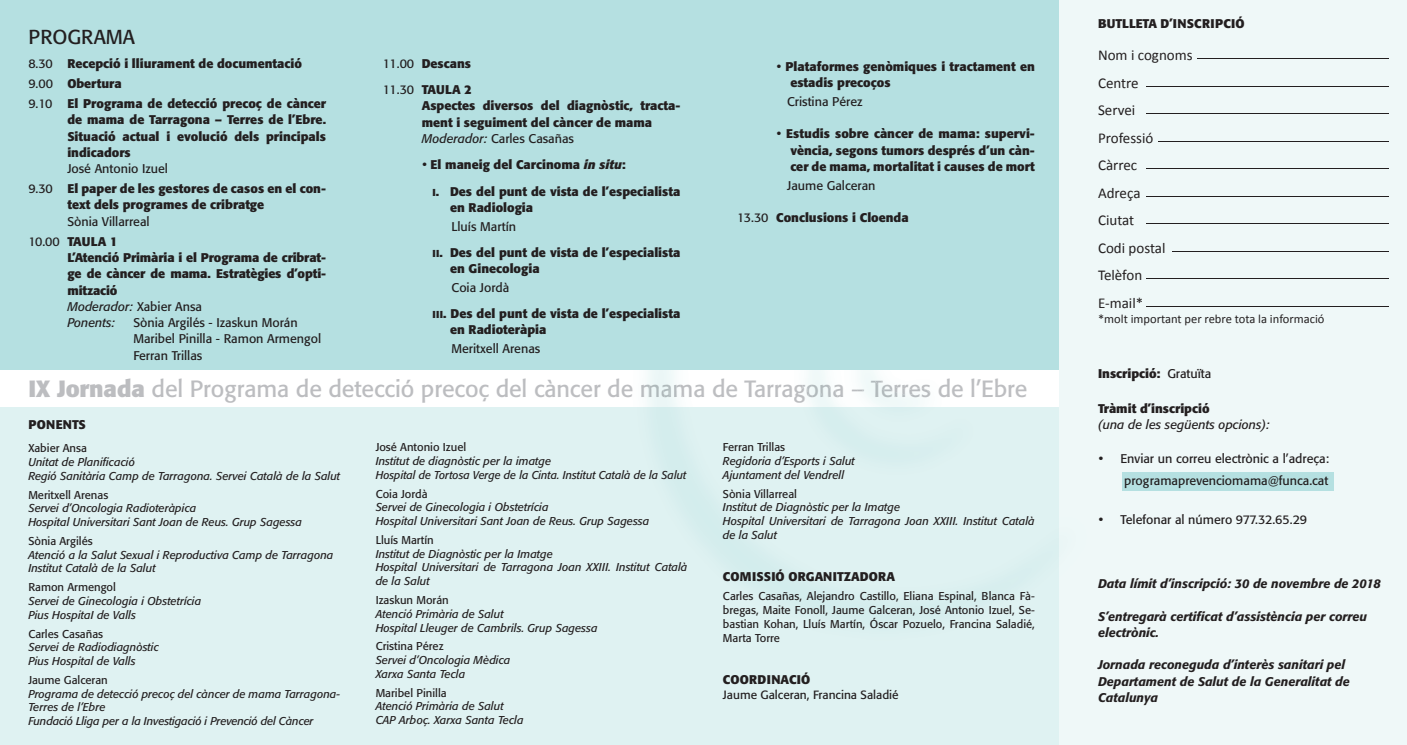
<style>
.page{position:relative;width:1407px;height:745px;background:#fff}
.page>*{position:absolute;margin:0;border:0;box-sizing:border-box;transform-origin:0 0}
.t1{font:23.25px "Formata";letter-spacing:-.005em;color:#bcbdc0}
.t2{font:20px "Formata";color:#231f20}
.t3{font:15px/27.5px "Calibri";color:#231f20}
.t4{font:700 12.5px/16.2px "Formata";color:#231f20}
.t5{font:12.5px/16.2px "Formata";color:#231f20}
.t6{font:italic 500 12.5px/16.2px "Formata";color:#231f20}
.t7{font:12.5px "Calibri";color:#231f20}
.t8{font:italic 12.5px "Formata";color:#231f20}
.t9{font:700 12.5px "Formata";letter-spacing:.02em;color:#231f20}
.t10{font:11.88px "Formata";color:#231f20}
.t11{font:italic 11.25px/13.8px "Formata";color:#231f20}
.t12{font:11.25px/13.8px "Formata";color:#231f20;text-align:justify}
.s1{font-weight:400}
.s2{font-weight:700}
.s3{font-weight:400;font-style:italic}
.s4{font-style:italic}
.s5{font-size:10px}
.s6{color:#bdbec1}
.s7{color:#b9bcbf}
.s8{color:#afb8ba}
.s9{color:#b5bbbe}
.s10{color:#b8bcbe}
.s11{color:#b2babc}
.s12{color:#bbbdc0}
.s13{color:#babdc0}
</style>
<div class="page">
<div style="left:0;top:0;width:1059px;height:369px;background:#b5e0e1"></div>
<div style="left:0;top:407px;width:1062px;height:337px;background:#dff2f2"></div>
<div style="left:1059px;top:0;width:348px;height:744px;background:#eff8f8"></div>
<hr style="left:1197px;top:58px;width:191px;height:1px;background:#231f20">
<hr style="left:1146px;top:86px;width:242px;height:1px;background:#231f20">
<hr style="left:1146px;top:113px;width:242px;height:1px;background:#231f20">
<hr style="left:1158px;top:141px;width:230px;height:1px;background:#231f20">
<hr style="left:1146px;top:168px;width:242px;height:1px;background:#231f20">
<hr style="left:1146px;top:196px;width:242px;height:1px;background:#231f20">
<hr style="left:1146px;top:223px;width:242px;height:1px;background:#231f20">
<hr style="left:1172px;top:251px;width:216px;height:1px;background:#231f20">
<hr style="left:1146px;top:278px;width:242px;height:1px;background:#231f20">
<hr style="left:1146px;top:306px;width:242px;height:1px;background:#231f20">
<div style="left:1121px;top:471px;width:212px;height:19px;background:#b5e0e1"></div>
<h2 class="t2" style="left:28px;top:25px;width:108px">PROGRAMA</h2>
<p class="t4" style="left:28px;top:53px;width:299px;line-height:20px"><span class="s1">8.30</span> Recepció i lliurament de documentació<br><span class="s1">9.00</span> Obertura<br><span class="s1">9.10</span> El Programa de detecció precoç de càncer</p>
<p class="t4" style="left:67px;top:112px;width:260px;text-align:justify">de mama de Tarragona – Terres de l’Ebre.<br>Situació actual i evolució dels principals indicadors</p>
<p class="t4" style="left:28px;top:158px;width:299px;line-height:20px;text-indent:39px"><span class="s1">José Antonio Izuel<br>9.30</span> El paper de les gestores de casos en el con-</p>
<p class="t4" style="left:67px;top:197px;width:198px">text dels programes de cribratge</p>
<p class="t5" style="left:28px;top:211px;width:123px;line-height:20px;text-indent:39px">Sònia Villarreal<br>10.00 <span class="s2">TAULA 1</span></p>
<p class="t4" style="left:67px;top:249px;width:260px">L’Atenció Primària i el Programa de cribrat&shy;ge de càncer de mama. Estratègies d’opti&shy;mització<br><span class="s3">Moderador:</span> <span class="s1">Xabier Ansa<br></span><span class="s3">Ponents:</span></p>
<p class="t5" style="left:133px;top:314px;width:189px">Sònia Argilés - Izaskun Morán<br>Maribel Pinilla - Ramon Armengol<br>Ferran Trillas</p>
<p class="t4" style="left:383px;top:50px;width:91px;line-height:26.2px"><span class="s1">11.00</span> Descans<br><span class="s1">11.30</span> TAULA 2</p>
<p class="t4" style="left:422px;top:98px;width:260px">Aspectes diversos del diagnòstic, tracta&shy;ment i seguiment del càncer de mama<br><span class="s3">Moderador:</span> <span class="s1">Carles Casañas</span></p>
<p class="t4" style="left:432px;top:151px;width:250px;line-height:26.2px;text-indent:-11px">• El maneig del Carcinoma <span class="s4">in situ</span>:<br><span class="s5">I</span>. Des del punt de vista de l’especialista</p>
<p class="t4" style="left:450px;top:199px;width:85px">en Radiologia</p>
<p class="t4" style="left:432px;top:213px;width:250px;line-height:26.2px;text-indent:19px"><span class="s1">Lluís Martín<br></span><span class="s5">II</span>. Des del punt de vista de l’especialista</p>
<p class="t4" style="left:450px;top:260px;width:91px">en Ginecologia</p>
<p class="t4" style="left:432px;top:274px;width:250px;line-height:26.2px;text-indent:19px"><span class="s1">Coia Jordà<br></span><span class="s5">III</span>. Des del punt de vista de l’especialista</p>
<p class="t4" style="left:450px;top:321px;width:98px">en Radioteràpia</p>
<p class="t5" style="left:451px;top:340px;width:90px">Meritxell Arenas</p>
<p class="t4" style="left:790px;top:58px;width:246px;text-indent:-14px">• Plataformes genòmiques i tractament en estadis precoços</p>
<p class="t5" style="left:787px;top:93px;width:77px">Cristina Pérez</p>
<p class="t4" style="left:790px;top:126px;width:246px;text-align:justify;text-indent:-14px">• Estudis sobre càncer de mama: supervi&shy;vència, segons tumors després d’un càn&shy;cer de mama, mortalitat i causes de mort</p>
<p class="t5" style="left:787px;top:177px;width:90px">Jaume Galceran</p>
<p class="t4" style="left:737px;top:209px;width:173px"><span class="s1">13.30</span> Conclusions i Cloenda</p>
<h1 class="t1" style="left:28px;top:374px;width:1000px"><span class="s2">IX Jornada</span> del Programa de detecció precoç del càn<span class="s6">cer de</span> <span class="s7">m</span><span class="s8">a</span><span class="s9">m</span><span class="s6">a de Tarra</span>g<span class="s10">o</span><span class="s11">n</span><span class="s7">a</span> <span class="s12">–</span> <span class="s11">T</span><span class="s9">e</span><span class="s13">r</span><span class="s12">res</span> <span class="s6">de l’Ebre</span></h1>
<p class="t9" style="left:28px;top:416px;width:59px">PONENTS</p>
<p class="t12" style="left:28px;top:441px;width:60px">Xabier Ansa</p>
<p class="t11" style="left:28px;top:455px;width:313px">Unitat de Planificació<br>Regió Sanitària Camp de Tarragona. Servei Català de la Salut</p>
<p class="t12" style="left:28px;top:487px;width:81px">Meritxell Arenas</p>
<p class="t11" style="left:28px;top:501px;width:275px">Servei d’Oncologia Radioteràpica<br>Hospital Universitari Sant Joan de Reus. Grup Sagessa</p>
<p class="t12" style="left:28px;top:533px;width:66px">Sònia Argilés</p>
<p class="t11" style="left:28px;top:547px;width:307px">Atenció a la Salut Sexual i Reproductiva Camp de Tarragona<br>Institut Català de la Salut</p>
<p class="t12" style="left:28px;top:580px;width:89px">Ramon Armengol</p>
<p class="t11" style="left:28px;top:593px;width:174px">Servei de Ginecologia i Obstetrícia<br>Pius HospitaI de Valls</p>
<p class="t12" style="left:28px;top:626px;width:76px">Carles Casañas</p>
<p class="t11" style="left:28px;top:640px;width:132px">Servei de Radiodiagnòstic<br>Pius Hospital de Valls</p>
<p class="t12" style="left:28px;top:672px;width:81px">Jaume Galceran</p>
<p class="t11" style="left:28px;top:686px;width:313px">Programa de detecció precoç del càncer de mama Tarragona-<br>Terres de l’Ebre<br>Fundació Lliga per a la Investigació i Prevenció del Càncer</p>
<p class="t12" style="left:376px;top:440px;width:92px">José Antonio Izuel</p>
<p class="t11" style="left:376px;top:454px;width:312px">Institut de diagnòstic per la imatge<br>Hospital de Tortosa Verge de la Cinta. Institut Català de la Salut</p>
<p class="t12" style="left:376px;top:486px;width:54px">Coia Jordà</p>
<p class="t11" style="left:376px;top:500px;width:275px">Servei de Ginecologia i Obstetrícia<br>Hospital Universitari Sant Joan de Reus. Grup Sagessa</p>
<p class="t12" style="left:376px;top:532px;width:60px">Lluís Martín</p>
<p class="t11" style="left:376px;top:546px;width:313px">Institut de Diagnòstic per la Imatge<br>Hospital Universitari de Tarragona Joan XXIII. Institut Català de la Salut</p>
<p class="t12" style="left:376px;top:592px;width:75px">Izaskun Morán</p>
<p class="t11" style="left:376px;top:606px;width:223px">Atenció Primària de Salut<br>Hospital Lleuger de Cambrils. Grup Sagessa</p>
<p class="t12" style="left:376px;top:639px;width:69px">Cristina Pérez</p>
<p class="t11" style="left:376px;top:652px;width:136px">Servei d’Oncologia Mèdica<br>Xarxa Santa Tecla</p>
<p class="t12" style="left:376px;top:685px;width:73px">Maribel Pinilla</p>
<p class="t11" style="left:376px;top:699px;width:149px">Atenció Primària de Salut<br>CAP Arboç. Xarxa Santa Tecla</p>
<p class="t12" style="left:723px;top:440px;width:64px">Ferran Trillas</p>
<p class="t11" style="left:723px;top:454px;width:133px">Regidoria d’Esports i Salut<br>Ajuntament del Vendrell</p>
<p class="t12" style="left:723px;top:486px;width:76px">Sònia Villarreal</p>
<p class="t11" style="left:723px;top:500px;width:313px">Institut de Diagnòstic per la Imatge<br>Hospital Universitari de Tarragona Joan XXIII. Institut Català de la Salut</p>
<p class="t4" style="left:723px;top:568px;width:174px">COMISSIÓ ORGANITZADORA</p>
<p class="t12" style="left:723px;top:589px;width:313px">Carles Casañas, Alejandro Castillo, Eliana Espinal, Blanca Fà&shy;bregas, Maite Fonoll, Jaume Galceran, José Antonio Izuel, Se&shy;bastian Kohan, Lluís Martín, Óscar Pozuelo, Francina Saladié, Marta Torre</p>
<p class="t9" style="left:723px;top:671px;width:89px">COORDINACIÓ</p>
<p class="t10" style="left:723px;top:687px;width:177px">Jaume Galceran, Francina Saladié</p>
<p class="t4" style="left:1098px;top:15px;width:148px">BUTLLETA D’INSCRIPCIÓ</p>
<h3 class="t3" style="left:1098px;top:41px;width:96px">Nom i cognoms<br>Centre<br>Servei<br>Professió<br>Càrrec<br>Adreça<br>Ciutat<br>Codi postal<br>Telèfon<br>E-mail*</h3>
<p class="t7" style="left:1098px;top:311px;width:228px">*molt important per rebre tota la informació</p>
<p class="t4" style="left:1098px;top:365px;width:115px">Inscripció: <span class="s1">Gratuïta</span></p>
<p class="t4" style="left:1098px;top:400px;width:113px">Tràmit d’inscripció</p>
<p class="t8" style="left:1098px;top:417px;width:173px">(una de les següents opcions):</p>
<p class="t5" style="left:1098px;top:448px;width:233px;line-height:21.2px;text-align:right">• Enviar un correu electrònic a l’adreça: programaprevenciomama@funca.cat</p>
<p class="t5" style="left:1098px;top:511px;width:211px">• Telefonar al número 977.32.65.29</p>
<p class="t6" style="left:1098px;top:575px;width:284px">Data límit d’inscripció: 30 de novembre de 2018</p>
<p class="t6" style="left:1098px;top:607px;width:270px">S’entregarà certificat d’assistència per correu electrònic.</p>
<p class="t6" style="left:1098px;top:656px;width:253px">Jornada reconeguda d’interès sanitari pel<br>Departament de Salut de la Generalitat de<br>Catalunya</p>
</div>
